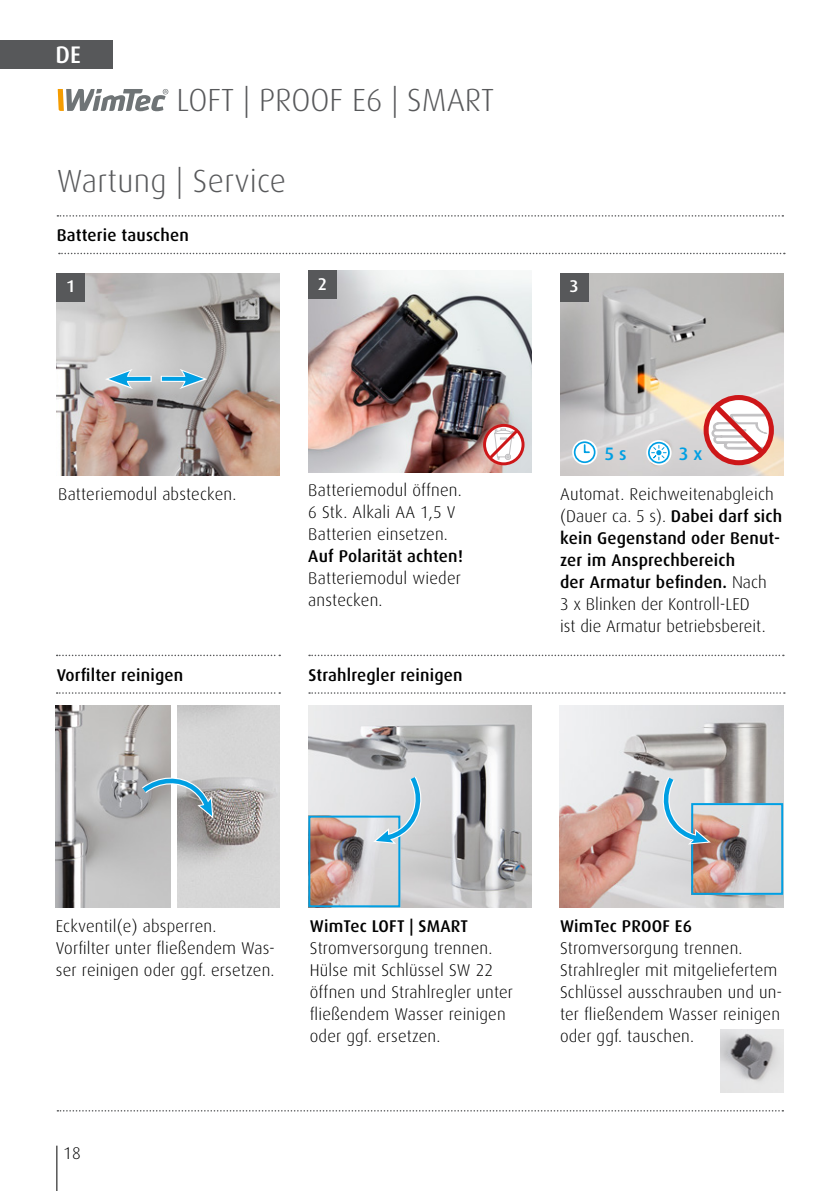
<style>
.page{position:relative;width:840px;height:1191px;background:#fff}
.page>*{position:absolute;margin:0;border:0;box-sizing:border-box;transform-origin:0 0}
.t1{font:300 32px "Dax";color:#57585a}
.t2{font:500 24px "Dax";color:#fff}
.t3{font:500 18px "Dax";color:#009fe3}
.t4{font:300 17px/22px "Dax";letter-spacing:.01em;color:#000}
.t5{font:500 17px "Dax";letter-spacing:.01em;color:#000}
.t6{font:500 17px "Dax";color:#fff}
.s1{font-weight:500}
</style>
<div class="page">
<hr style="left:56px;top:1145px;width:1px;height:46px;background:#000">
<div style="left:0;top:40px;width:113px;height:28px;background:#57585a"></div>
<svg style="left:58px;top:89px;width:110px;height:22px"></svg>
<svg style="left:57px;top:1110px;width:725px;height:1px"></svg>
<svg style="left:57px;top:215px;width:725px;height:2px"></svg>
<svg style="left:309px;top:654px;width:474px;height:2px"></svg>
<svg style="left:57px;top:654px;width:223px;height:2px"></svg>
<svg style="left:59px;top:253px;width:725px;height:1px"></svg>
<svg style="left:309px;top:692px;width:475px;height:2px"></svg>
<svg style="left:57px;top:692px;width:223px;height:2px"></svg>
<img style="left:56px;top:705px;width:114px;height:202px">
<img style="left:178px;top:705px;width:101px;height:202px">
<svg style="left:134px;top:777px;width:82px;height:42px;background:#9cadb5"></svg>
<img style="left:308px;top:705px;width:223px;height:202px">
<img style="left:559px;top:705px;width:223px;height:202px">
<img style="left:720px;top:1029px;width:62px;height:63px">
<img style="left:311px;top:818px;width:86px;height:86px">
<div style="left:308px;top:815px;width:92px;height:92px;border:2px solid #009fe3"></div>
<img style="left:693px;top:806px;width:86px;height:85px">
<div style="left:690px;top:803px;width:92px;height:91px;border:2px solid #009fe3"></div>
<svg style="left:662px;top:769px;width:49px;height:77px;background:#bfcfd7"></svg>
<svg style="left:372px;top:769px;width:49px;height:76px;background:#bfd5e0"></svg>
<img style="left:57px;top:273px;width:223px;height:202px">
<div style="left:57px;top:273px;width:28px;height:28px;background:#57585a"></div>
<svg style="left:161px;top:376px;width:18px;height:6px"></svg>
<svg style="left:162px;top:377px;width:17px;height:4px"></svg>
<svg style="left:179px;top:369px;width:28px;height:20px"></svg>
<svg style="left:133px;top:376px;width:18px;height:6px"></svg>
<svg style="left:133px;top:377px;width:17px;height:4px"></svg>
<svg style="left:105px;top:369px;width:28px;height:20px"></svg>
<img style="left:560px;top:273px;width:222px;height:202px">
<div style="left:559px;top:273px;width:29px;height:28px;background:#57585a"></div>
<div style="left:703px;top:395px;width:70px;height:70px;border:5px solid #cd1719;border-radius:50%"></div>
<svg style="left:709px;top:400px;width:62px;height:59px"></svg>
<svg style="left:646px;top:440px;width:25px;height:25px"></svg>
<div style="left:647px;top:442px;width:22px;height:21px;border:2px solid #009fe3;border-radius:50%"></div>
<svg style="left:650px;top:444px;width:16px;height:17px"></svg>
<svg style="left:572px;top:439px;width:25px;height:26px"></svg>
<svg style="left:574px;top:442px;width:20px;height:20px"></svg>
<div style="left:573px;top:441px;width:22px;height:22px;border:2px solid #009fe3;border-radius:50%"></div>
<svg style="left:583px;top:445px;width:5px;height:8px"></svg>
<img style="left:308px;top:270px;width:223px;height:202px">
<div style="left:483px;top:424px;width:41px;height:41px;border:3px solid #cd1719;border-radius:50%"></div>
<svg style="left:486px;top:427px;width:34px;height:35px"></svg>
<div style="left:308px;top:270px;width:28px;height:29px;background:#57585a"></div>
<h2 class="t2" style="left:55px;top:41px;width:27px">DE</h2>
<h1 class="t1" style="left:176px;top:82px;width:319px">LOFT | PROOF E6 | SMART</h1>
<h1 class="t1" style="left:57px;top:163px;width:231px">Wartung | Service</h1>
<p class="t5" style="left:57px;top:226px;width:134px">Batterie tauschen</p>
<p class="t6" style="left:318px;top:274px;width:11px">2</p>
<p class="t6" style="left:66px;top:277px;width:11px">1</p>
<p class="t6" style="left:569px;top:277px;width:11px">3</p>
<p class="t4" style="left:58px;top:483px;width:180px">Batteriemodul abstecken.</p>
<p class="t4" style="left:308px;top:479px;width:155px">Batteriemodul öffnen.<br>6 Stk. Alkali AA 1,5 V<br>Batterien einsetzen.</p>
<p class="t5" style="left:308px;top:547px;width:156px">Auf Polarität achten!</p>
<p class="t4" style="left:308px;top:567px;width:154px">Batteriemodul wieder anstecken.</p>
<p class="t5" style="left:57px;top:665px;width:128px">Vorfilter reinigen</p>
<p class="t5" style="left:308px;top:665px;width:155px">Strahlregler reinigen</p>
<p class="t3" style="left:604px;top:443px;width:24px">5 s</p>
<p class="t3" style="left:678px;top:443px;width:25px">3 x</p>
<p class="t4" style="left:559px;top:483px;width:223px">Automat. Reichweitenabgleich (Dauer ca. 5 s). <span class="s1">Dabei darf sich kein Gegenstand oder Benut&shy;zer im Ansprechbereich<br>der Armatur befinden.</span> Nach<br>3 x Blinken der Kontroll-LED<br>ist die Armatur betriebsbereit.</p>
<p class="t4" style="left:56px;top:915px;width:220px">Eckventil(e) absperren.<br>Vorfilter unter fließendem Was&shy;ser reinigen oder ggf. ersetzen.</p>
<p class="t5" style="left:310px;top:916px;width:159px">WimTec LOFT | SMART</p>
<p class="t4" style="left:310px;top:937px;width:205px">Stromversorgung trennen.<br>Hülse mit Schlüssel SW 22 öffnen und Strahlregler unter fließendem Wasser reinigen oder ggf. ersetzen.</p>
<p class="t4" style="left:63px;top:1142px;width:19px">18</p>
<p class="t5" style="left:559px;top:916px;width:133px">WimTec PROOF E6</p>
<p class="t4" style="left:559px;top:937px;width:224px">Stromversorgung trennen.<br>Strahlregler mit mitgeliefertem<br>Schlüssel ausschrauben und un&shy;ter fließendem Wasser reinigen oder ggf. tauschen.</p>
</div>
